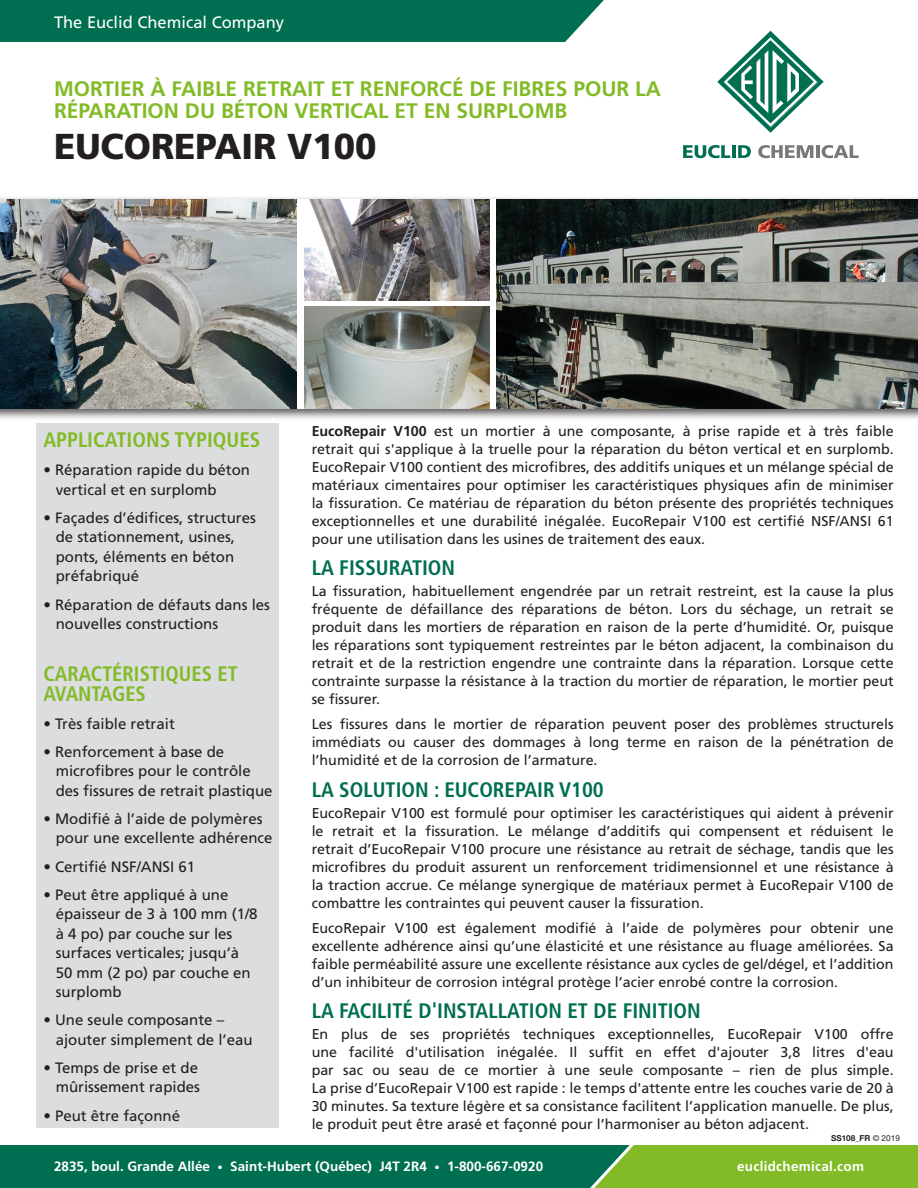
<style>
.page{position:relative;width:918px;height:1188px;background:#fff}
.page>*{position:absolute;margin:0;border:0;box-sizing:border-box;transform-origin:0 0}
.t1{font:900 36px "Frutiger LT Std";color:#231f20}
.t2{font:700 21px/22.5px "Frutiger LT Std";color:#82bb27}
.t3{font:700 condensed 21px "Frutiger LT Std";color:#006e51}
.t4{font:700 condensed 21px/19.5px "Frutiger LT Std";color:#82bb27}
.t5{font:16.5px "Frutiger LT Std";color:#fff}
.t6{font:15px/19.5px "Frutiger LT Std";color:#231f20}
.t7{font:14.25px/18px "Frutiger LT Std";color:#231f20;text-align:justify}
.t8{font:700 13.5px "Frutiger LT Std";color:#fff}
.t9{font:700 13.5px "Frutiger LT Std";letter-spacing:.02em;color:#fff}
.t10{font:700 8.25px "Helvetica Neue LT Std";color:#231f20}
.s1{font-weight:700}
.s2{font-weight:400}
.s3{font-size:10.5px}
</style>
<div class="page">
<div style="left:0;top:0;width:604px;height:42px;background:#006e51"></div>
<svg style="left:0;top:1145px;width:918px;height:43px;background:#2b8744"></svg>
<svg style="left:717px;top:31px;width:107px;height:102px"></svg>
<svg style="left:683px;top:145px;width:47px;height:13px"></svg>
<hr style="left:732px;top:145px;width:4px;height:13px;background:#006e51">
<svg style="left:738px;top:145px;width:13px;height:13px"></svg>
<svg style="left:758px;top:145px;width:55px;height:13px"></svg>
<hr style="left:816px;top:145px;width:4px;height:13px;background:#76787b">
<svg style="left:822px;top:145px;width:37px;height:13px"></svg>
<div style="left:0;top:196px;width:918px;height:225px;background:#231f20;opacity:.75"></div>
<div style="left:0;top:199px;width:918px;height:209px;background:#fff"></div>
<div style="left:36px;top:423px;width:243px;height:705px;background:#dcdddf"></div>
<img style="left:496px;top:199px;width:422px;height:209px">
<img style="left:305px;top:307px;width:185px;height:101px">
<img style="left:305px;top:199px;width:185px;height:101px">
<img style="left:0;top:199px;width:297px;height:209px">
<p class="t5" style="left:54px;top:13px;width:232px">The Euclid Chemical Company</p>
<p class="t2" style="left:54px;top:77px;width:608px">MORTIER À FAIBLE RETRAIT ET RENFORCÉ DE FIBRES POUR LA<br>RÉPARATION DU BÉTON VERTICAL ET EN SURPLOMB</p>
<p class="t1" style="left:54px;top:125px;width:324px">EUCOREPAIR V100</p>
<p class="t4" style="left:43px;top:430px;width:219px">APPLICATIONS TYPIQUES</p>
<p class="t6" style="left:56px;top:460px;width:196px;text-indent:-12px">• Réparation rapide du béton vertical et en surplomb</p>
<p class="t6" style="left:56px;top:508px;width:202px;text-indent:-12px">• Façades d’édifices, structures de stationnement, usines, ponts, éléments en béton préfabriqué</p>
<p class="t6" style="left:56px;top:595px;width:216px;text-indent:-12px">• Réparation de défauts dans les nouvelles constructions</p>
<p class="t4" style="left:43px;top:664px;width:196px">CARACTÉRISTIQUES ET<br>AVANTAGES</p>
<p class="t6" style="left:43px;top:714px;width:133px">• Très faible retrait</p>
<p class="t6" style="left:56px;top:742px;width:218px;text-indent:-12px">• Renforcement à base de microfibres pour le contrôle des fissures de retrait plastique</p>
<p class="t6" style="left:56px;top:809px;width:218px;text-indent:-12px">• Modifié à l’aide de polymères pour une excellente adhérence</p>
<p class="t6" style="left:43px;top:857px;width:153px">• Certifié NSF/ANSI 61</p>
<p class="t6" style="left:56px;top:885px;width:203px;text-indent:-12px">• Peut être appliqué à une épaisseur de 3 à 100 mm (1/8 à 4 po) par couche sur les surfaces verticales; jusqu’à<br>50 mm (2 po) par couche en surplomb</p>
<p class="t6" style="left:56px;top:1010px;width:198px;text-indent:-12px">• Une seule composante – ajouter simplement de l’eau</p>
<p class="t6" style="left:43px;top:1058px;width:158px;text-align:right">• Temps de prise et de mûrissement rapides</p>
<p class="t6" style="left:43px;top:1106px;width:138px">• Peut être façonné</p>
<p class="t7" style="left:312px;top:422px;width:584px"><span class="s1">EucoRepair V100</span> est un mortier à une composante, à prise rapide et à très faible retrait qui s'applique à la truelle pour la réparation du béton vertical et en surplomb.<br>EucoRepair V100 contient des microfibres, des additifs uniques et un mélange spécial de matériaux cimentaires pour optimiser les caractéristiques physiques afin de minimiser la fissuration. Ce matériau de réparation du béton présente des propriétés techniques exceptionnelles et une durabilité inégalée. EucoRepair V100 est certifié NSF/ANSI 61 pour une utilisation dans les usines de traitement des eaux.</p>
<p class="t3" style="left:312px;top:555px;width:145px">LA FISSURATION</p>
<p class="t7" style="left:312px;top:582px;width:584px">La fissuration, habituellement engendrée par un retrait restreint, est la cause la plus fréquente de défaillance des réparations de béton. Lors du séchage, un retrait se produit dans les mortiers de réparation en raison de la perte d’humidité. Or, puisque les réparations sont typiquement restreintes par le béton adjacent, la combinaison du retrait et de la restriction engendre une contrainte dans la réparation. Lorsque cette contrainte surpasse la résistance à la traction du mortier de réparation, le mortier peut se fissurer.</p>
<p class="t7" style="left:312px;top:715px;width:584px">Les fissures dans le mortier de réparation peuvent poser des problèmes structurels immédiats ou causer des dommages à long terme en raison de la pénétration de l’humidité et de la corrosion de l’armature.</p>
<p class="t3" style="left:312px;top:777px;width:294px">LA SOLUTION : EUCOREPAIR V100</p>
<p class="t7" style="left:312px;top:804px;width:584px">EucoRepair V100 est formulé pour optimiser les caractéristiques qui aident à prévenir le retrait et la fissuration. Le mélange d’additifs qui compensent et réduisent le retrait d’EucoRepair V100 procure une résistance au retrait de séchage, tandis que les microfibres du produit assurent un renforcement tridimensionnel et une résistance à la traction accrue. Ce mélange synergique de matériaux permet à EucoRepair V100 de combattre les contraintes qui peuvent causer la fissuration.</p>
<p class="t7" style="left:312px;top:919px;width:583px">EucoRepair V100 est également modifié à l’aide de polymères pour obtenir une excellente adhérence ainsi qu’une élasticité et une résistance au fluage améliorées. Sa faible perméabilité assure une excellente résistance aux cycles de gel/dégel, et l’addition d’un inhibiteur de corrosion intégral protège l’acier enrobé contre la corrosion.</p>
<p class="t3" style="left:312px;top:998px;width:391px">LA FACILITÉ D'INSTALLATION ET DE FINITION</p>
<p class="t7" style="left:312px;top:1025px;width:584px">En plus de ses propriétés techniques exceptionnelles, EucoRepair V100 offre une facilité d'utilisation inégalée. Il suffit en effet d'ajouter 3,8 litres d'eau par sac ou seau de ce mortier à une seule composante – rien de plus simple.<br>La prise d’EucoRepair V100 est rapide : le temps d'attente entre les couches varie de 20 à 30 minutes. Sa texture légère et sa consistance facilitent l’application manuelle. De plus, le produit peut être arasé et façonné pour l’harmoniser au béton adjacent.</p>
<p class="t10" style="left:831px;top:1133px;width:70px">SS108_FR <span class="s2">© 2019</span></p>
<p class="t8" style="left:54px;top:1158px;width:491px">2835, boul. Grande Allée <span class="s3">•</span> Saint-Hubert (Québec) J4T 2R4 <span class="s3">•</span> 1-800-667-0920</p>
<p class="t9" style="left:737px;top:1158px;width:128px">euclidchemical.com</p>
</div>
